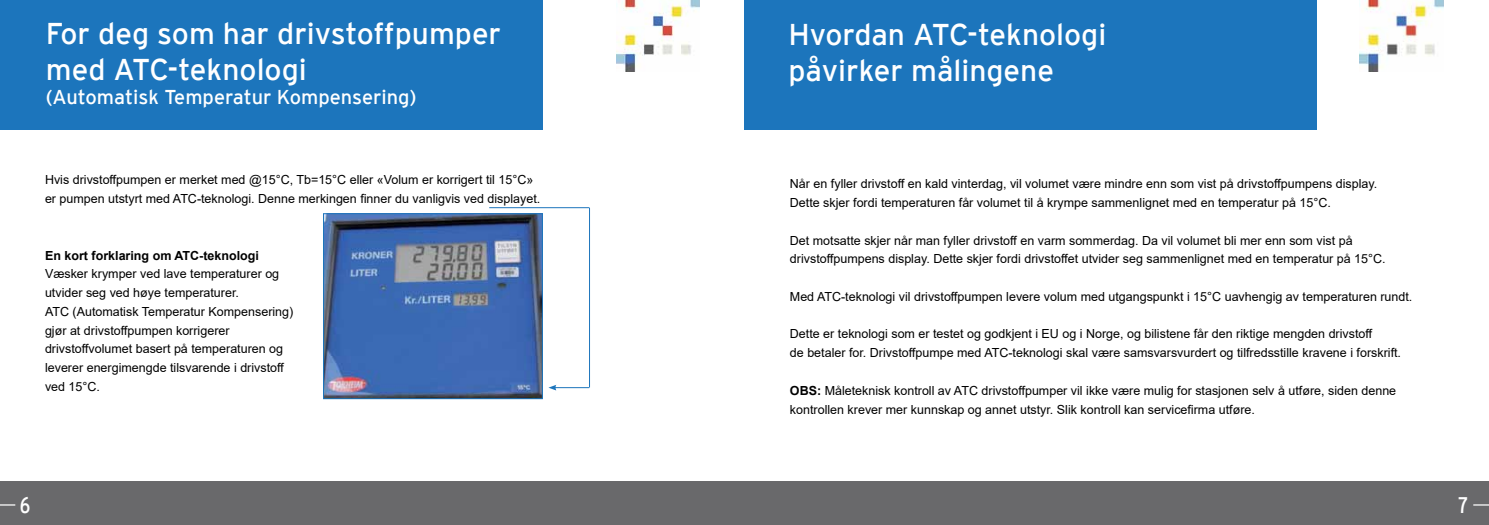
<style>
.page{position:relative;width:1489px;height:525px;background:#fff}
.page>*{position:absolute;margin:0;border:0;box-sizing:border-box;transform-origin:0 0}
.t1{font:30px/36px "Interstate";color:#fff}
.t2{font:condensed 22.5px "Interstate";color:#fff}
.t3{font:20px "Interstate";color:#fff}
.t4{font:12.5px/18.8px "Arial";color:#000}
.t5{font:700 12.5px "Arial";color:#000}
.s1{font-weight:700}
</style>
<div class="page">
<div style="left:0;top:0;width:542px;height:129px;background:#1c75bc"></div>
<img style="left:616px;top:0;width:83px;height:72px">
<div style="left:0;top:481px;width:1488px;height:43px;background:#69696b"></div>
<div style="left:744px;top:0;width:573px;height:129px;background:#1c75bc"></div>
<img style="left:1359px;top:0;width:84px;height:72px">
<svg style="left:0;top:504px;width:15px;height:1px"></svg>
<svg style="left:1473px;top:504px;width:15px;height:1px"></svg>
<img style="left:325px;top:215px;width:215px;height:182px">
<div style="left:323px;top:213px;width:219px;height:186px;border:1px solid #1c75bc"></div>
<hr style="left:489px;top:207px;width:100px;height:1px;background:#1c75bc">
<hr style="left:589px;top:208px;width:1px;height:179px;background:#1c75bc">
<hr style="left:554px;top:387px;width:35px;height:1px;background:#1c75bc">
<svg style="left:548px;top:385px;width:8px;height:5px"></svg>
<h1 class="t1" style="left:46px;top:15px;width:457px">For deg som har drivstoffpumper med ATC-teknologi</h1>
<h3 class="t3" style="left:46px;top:86px;width:372px">(Automatisk Temperatur Kompensering)</h3>
<p class="t4" style="left:45px;top:170px;width:497px">Hvis drivstoffpumpen er merket med @15°C, Tb=15°C eller «Volum er korrigert til 15°C» er pumpen utstyrt med ATC-teknologi. Denne merkingen finner du vanligvis ved displayet.</p>
<p class="t5" style="left:45px;top:246px;width:215px">En kort forklaring om ATC-teknologi</p>
<p class="t4" style="left:45px;top:264px;width:250px">Væsker krymper ved lave temperaturer og utvider seg ved høye temperaturer.<br>ATC (Automatisk Temperatur Kompensering) gjør at drivstoffpumpen korrigerer drivstoffvolumet basert på temperaturen og leverer energimengde tilsvarende i drivstoff ved 15°C.</p>
<h1 class="t1" style="left:788px;top:16px;width:319px">Hvordan ATC-teknologi påvirker målingene</h1>
<p class="t4" style="left:790px;top:174px;width:588px">Når en fyller drivstoff en kald vinterdag, vil volumet være mindre enn som vist på drivstoffpumpens display.<br>Dette skjer fordi temperaturen får volumet til å krympe sammenlignet med en temperatur på 15°C.</p>
<p class="t4" style="left:790px;top:230px;width:597px">Det motsatte skjer når man fyller drivstoff en varm sommerdag. Da vil volumet bli mer enn som vist på drivstoffpumpens display. Dette skjer fordi drivstoffet utvider seg sammenlignet med en temperatur på 15°C.</p>
<p class="t4" style="left:790px;top:287px;width:624px">Med ATC-teknologi vil drivstoffpumpen levere volum med utgangspunkt i 15°C uavhengig av temperaturen rundt.</p>
<p class="t4" style="left:790px;top:324px;width:612px">Dette er teknologi som er testet og godkjent i EU og i Norge, og bilistene får den riktige mengden drivstoff<br>de betaler for. Drivstoffpumpe med ATC-teknologi skal være samsvarsvurdert og tilfredsstille kravene i forskrift.</p>
<p class="t4" style="left:790px;top:380px;width:607px"><span class="s1">OBS:</span> Måleteknisk kontroll av ATC drivstoffpumper vil ikke være mulig for stasjonen selv å utføre, siden denne kontrollen krever mer kunnskap og annet utstyr. Slik kontroll kan servicefirma utføre.</p>
<h2 class="t2" style="left:20px;top:492px;width:12px">6</h2>
<h2 class="t2" style="left:1457px;top:492px;width:11px">7</h2>
</div>
